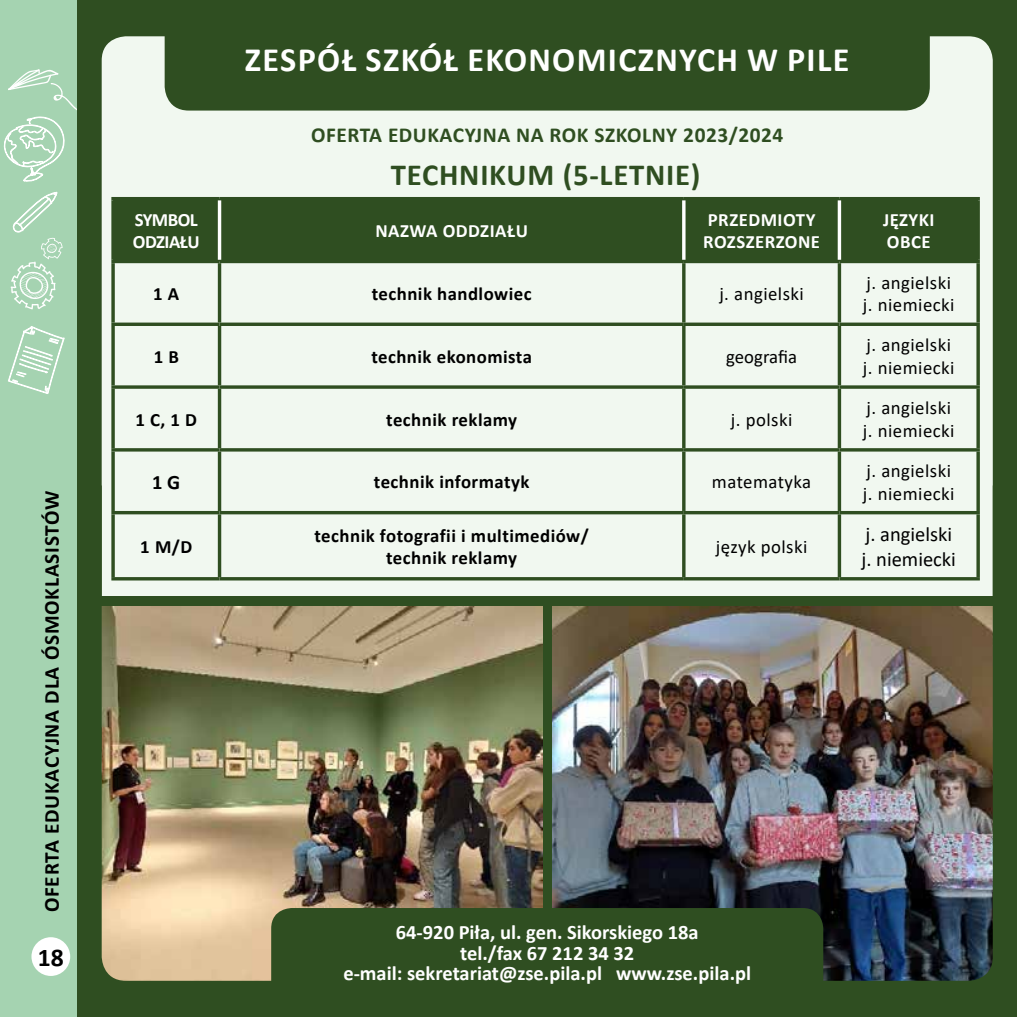
<style>
.page{position:relative;width:1017px;height:1017px;background:#fff}
.page>*{position:absolute;margin:0;border:0;box-sizing:border-box;transform-origin:0 0}
.t1{font:700 34.12px "Calibri";letter-spacing:.04em;color:#fff}
.t2{font:700 30.8px "Calibri";letter-spacing:.025em;color:#2f4e21}
.t3{font:700 25.55px "Calibri";color:#000}
.t4{font:700 21.35px "Calibri";letter-spacing:.025em;color:#2f4e21}
.t5{font:700 21.35px "Calibri";letter-spacing:.035em;color:#000}
.t6{font:700 20.47px/20.5px "Calibri";color:#fff;text-align:center}
.t7{font:20.47px/24.7px "Calibri";color:#000}
.t8{font:700 20.47px "Calibri";color:#000}
.t9{font:18.72px/22.6px "Calibri";letter-spacing:.025em;color:#000}
.t10{font:700 18.72px/22.6px "Calibri";letter-spacing:.025em;color:#000;text-align:center}
.t11{font:700 18.72px/22.6px "Calibri";letter-spacing:.025em;color:#fff}
.t12{font:700 18.72px/22.6px "Calibri";letter-spacing:-.03em;color:#fff}
.t13{font:18.72px "Calibri";letter-spacing:-.005em;color:#000}
</style>
<div class="page">
<div style="left:0;top:0;width:77px;height:1017px;background:#a5d3b1"></div>
<div style="left:31px;top:937px;width:39px;height:39px;background:#fff;border-radius:50%"></div>
<svg style="left:8px;top:326px;width:57px;height:68px"></svg>
<svg style="left:3px;top:69px;width:74px;height:241px"></svg>
<div style="left:77px;top:0;width:940px;height:1017px;background:#2f4e21"></div>
<div style="left:102px;top:36px;width:891px;height:945px;background:#f1f8f0;border-radius:24px"></div>
<div style="left:165px;top:36px;width:765px;height:75px;background:#2f4e21"></div>
<div style="left:115px;top:200px;width:861px;height:60px;background:#2f4e21"></div>
<hr style="left:111px;top:197px;width:109px;height:3px;background:#2f4e21">
<hr style="left:220px;top:197px;width:464px;height:3px;background:#2f4e21">
<hr style="left:684px;top:197px;width:155px;height:3px;background:#2f4e21">
<hr style="left:839px;top:197px;width:141px;height:3px;background:#2f4e21">
<svg style="left:976px;top:200px;width:4px;height:60px"></svg>
<hr style="left:111px;top:260px;width:109px;height:3px;background:#2f4e21">
<svg style="left:111px;top:263px;width:4px;height:60px"></svg>
<hr style="left:220px;top:260px;width:464px;height:3px;background:#2f4e21">
<hr style="left:218px;top:263px;width:3px;height:60px;background:#2f4e21">
<hr style="left:684px;top:260px;width:155px;height:3px;background:#2f4e21">
<hr style="left:682px;top:263px;width:3px;height:60px;background:#2f4e21">
<hr style="left:839px;top:260px;width:141px;height:3px;background:#2f4e21">
<hr style="left:838px;top:263px;width:3px;height:60px;background:#2f4e21">
<svg style="left:976px;top:263px;width:4px;height:60px"></svg>
<hr style="left:111px;top:323px;width:109px;height:3px;background:#2f4e21">
<svg style="left:111px;top:326px;width:4px;height:59px"></svg>
<hr style="left:220px;top:323px;width:464px;height:3px;background:#2f4e21">
<hr style="left:218px;top:326px;width:3px;height:59px;background:#2f4e21">
<hr style="left:684px;top:323px;width:155px;height:3px;background:#2f4e21">
<hr style="left:682px;top:326px;width:3px;height:59px;background:#2f4e21">
<hr style="left:839px;top:323px;width:141px;height:3px;background:#2f4e21">
<hr style="left:838px;top:326px;width:3px;height:59px;background:#2f4e21">
<svg style="left:976px;top:326px;width:4px;height:59px"></svg>
<svg style="left:111px;top:385px;width:109px;height:4px"></svg>
<svg style="left:111px;top:389px;width:4px;height:59px"></svg>
<svg style="left:220px;top:385px;width:464px;height:4px;background:#4a663e"></svg>
<hr style="left:218px;top:389px;width:3px;height:59px;background:#2f4e21">
<svg style="left:684px;top:385px;width:155px;height:4px"></svg>
<hr style="left:682px;top:389px;width:3px;height:59px;background:#2f4e21">
<svg style="left:839px;top:385px;width:141px;height:4px"></svg>
<hr style="left:838px;top:389px;width:3px;height:59px;background:#2f4e21">
<svg style="left:976px;top:389px;width:4px;height:59px"></svg>
<svg style="left:111px;top:448px;width:109px;height:4px"></svg>
<svg style="left:111px;top:452px;width:4px;height:33px"></svg>
<svg style="left:220px;top:448px;width:464px;height:4px;background:#4a663e"></svg>
<hr style="left:218px;top:452px;width:3px;height:59px;background:#2f4e21">
<svg style="left:684px;top:448px;width:155px;height:4px"></svg>
<hr style="left:682px;top:452px;width:3px;height:59px;background:#2f4e21">
<svg style="left:839px;top:448px;width:141px;height:4px"></svg>
<hr style="left:838px;top:452px;width:3px;height:59px;background:#2f4e21">
<svg style="left:976px;top:452px;width:4px;height:33px"></svg>
<hr style="left:838px;top:200px;width:3px;height:60px;background:#fff">
<hr style="left:682px;top:200px;width:3px;height:60px;background:#fff">
<svg style="left:111px;top:200px;width:4px;height:60px"></svg>
<hr style="left:218px;top:200px;width:3px;height:60px;background:#fff">
<img style="left:101px;top:485px;width:892px;height:496px">
<div style="left:271px;top:908px;width:552px;height:103px;background:#2f4e21;border-radius:21px"></div>
<p class="t5" style="left:37px;top:912px;width:423px;rotate:-90deg">OFERTA EDUKACYJNA DLA ÓSMOKLASISTÓW</p>
<h3 class="t3" style="left:38px;top:940px;width:27px">18</h3>
<h1 class="t1" style="left:245px;top:35px;width:606px">ZESPÓŁ SZKÓŁ EKONOMICZNYCH W PILE</h1>
<p class="t4" style="left:311px;top:120px;width:474px">OFERTA EDUKACYJNA NA ROK SZKOLNY 2023/2024</p>
<h2 class="t2" style="left:391px;top:153px;width:311px">TECHNIKUM (5-LETNIE)</h2>
<p class="t12" style="left:133px;top:208px;width:68px">SYMBOL<br>ODZIAŁU</p>
<p class="t11" style="left:375px;top:219px;width:154px">NAZWA ODDZIAŁU</p>
<p class="t11" style="left:703px;top:208px;width:118px">PRZEDMIOTY<br>ROZSZERZONE</p>
<p class="t11" style="left:883px;top:208px;width:53px">JĘZYKI<br>OBCE</p>
<p class="t10" style="left:153px;top:282px;width:28px">1 A</p>
<p class="t10" style="left:372px;top:282px;width:161px">technik handlowiec</p>
<p class="t9" style="left:719px;top:282px;width:86px">j. angielski</p>
<p class="t9" style="left:863px;top:271px;width:93px">j. angielski j. niemiecki</p>
<p class="t10" style="left:154px;top:345px;width:27px">1 B</p>
<p class="t10" style="left:371px;top:345px;width:162px">technik ekonomista</p>
<p class="t13" style="left:726px;top:344px;width:72px">geografia</p>
<p class="t9" style="left:863px;top:333px;width:93px">j. angielski j. niemiecki</p>
<p class="t10" style="left:135px;top:408px;width:63px">1 C, 1 D</p>
<p class="t10" style="left:386px;top:408px;width:132px">technik reklamy</p>
<p class="t9" style="left:731px;top:408px;width:63px">j. polski</p>
<p class="t9" style="left:863px;top:396px;width:93px">j. angielski j. niemiecki</p>
<p class="t8" style="left:152px;top:468px;width:30px">1 G</p>
<p class="t10" style="left:374px;top:471px;width:157px">technik informatyk</p>
<p class="t9" style="left:712px;top:470px;width:101px">matematyka</p>
<p class="t9" style="left:863px;top:459px;width:93px">j. angielski j. niemiecki</p>
<p class="t10" style="left:140px;top:535px;width:53px">1 M/D</p>
<p class="t10" style="left:315px;top:524px;width:276px">technik fotografii i multimediów/ technik reklamy</p>
<p class="t7" style="left:862px;top:521px;width:96px">j. angielski j. niemiecki</p>
<p class="t9" style="left:716px;top:535px;width:93px">język polski</p>
<p class="t6" style="left:343px;top:922px;width:409px">64-920 Piła, ul. gen. Sikorskiego 18a<br>tel./fax 67 212 34 32<br>e-mail: sekretariat@zse.pila.pl www.zse.pila.pl</p>
</div>
